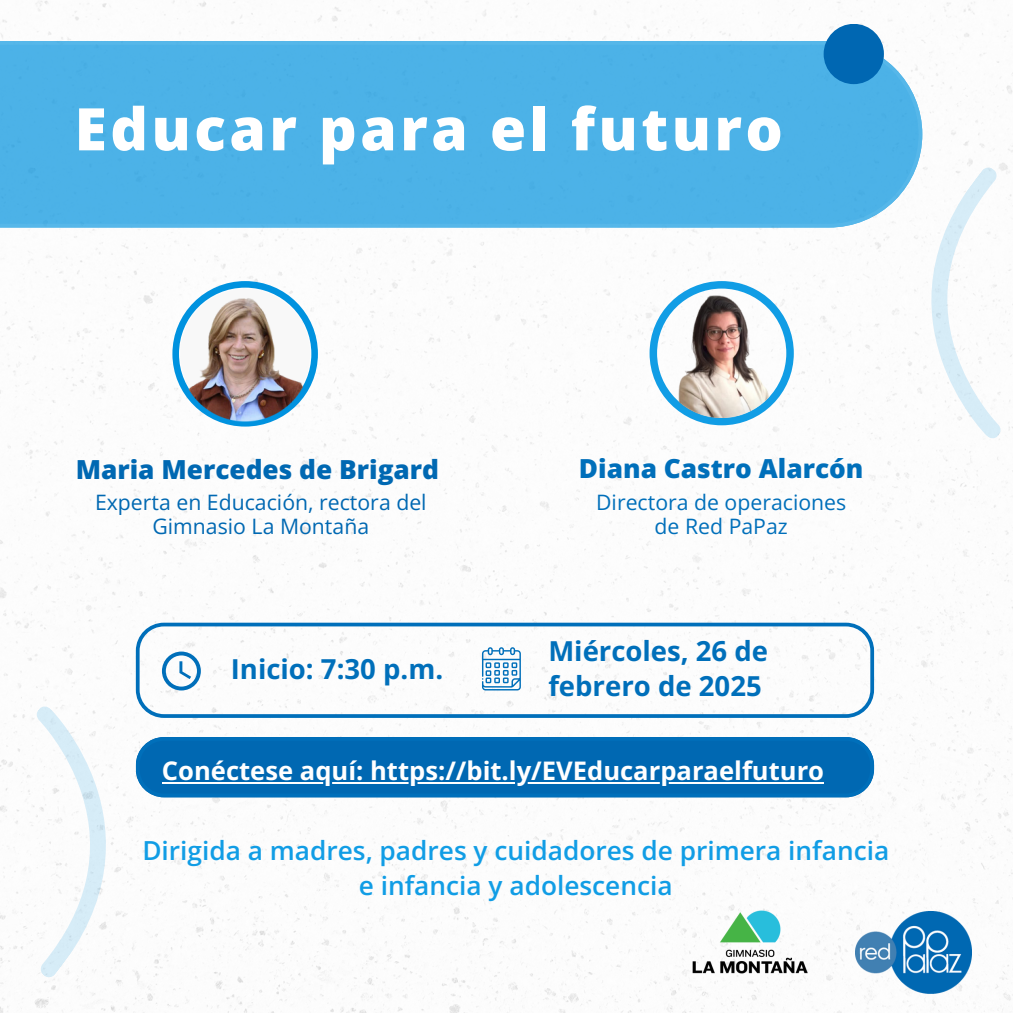
<style>
.page{position:relative;width:1013px;height:1013px;background:#fff}
.page>*{position:absolute;margin:0;border:0;box-sizing:border-box;transform-origin:0 0}
.t1{font:800 58.75px "Open Sans";letter-spacing:.06em;color:#fff}
.t2{font:700 27.5px/34.8px "Open Sans";color:#006fba}
.t3{font:600 26.25px/34.8px "Open Sans";color:#119de5;text-align:center}
.t4{font:800 26.25px "Open Sans";color:#0068b2}
.t5{font:800 26.25px "Open Sans";color:#006fba}
.t6{font:700 25.62px "Open Sans";color:#fff}
.t7{font:21.25px/24.4px "Open Sans";color:#0068b2;text-align:center}
.t8{font:21.25px/24.4px "Open Sans";color:#006fba;text-align:center}
.t9{font:700 19.38px "Open Sans";color:#fff}
</style>
<div class="page">
<img style="left:0;top:0;width:1012px;height:1012px">
<img style="left:871px;top:911px;width:100px;height:82px">
<svg style="left:136px;top:622px;width:738px;height:96px"></svg>
<svg style="left:482px;top:647px;width:39px;height:43px"></svg>
<div style="left:0;top:41px;width:922px;height:186px;background:#4cb2e7"></div>
<div style="left:823px;top:24px;width:60px;height:60px;background:#0067b2;border-radius:50%"></div>
<svg style="left:0;top:703px;width:181px;height:277px"></svg>
<svg style="left:856px;top:164px;width:156px;height:277px"></svg>
<svg style="left:172px;top:281px;width:145px;height:145px"></svg>
<svg style="left:649px;top:281px;width:144px;height:144px"></svg>
<div style="left:136px;top:737px;width:738px;height:60px;background:#0068b2"></div>
<svg style="left:162px;top:651px;width:39px;height:39px"></svg>
<img style="left:657px;top:289px;width:128px;height:128px">
<img style="left:180px;top:291px;width:130px;height:130px">
<img style="left:627px;top:848px;width:244px;height:164px">
<hr style="left:162px;top:782px;width:201px;height:2px;background:#fff">
<hr style="left:363px;top:782px;width:461px;height:2px;background:#fff">
<p class="t1" style="left:75px;top:88px;width:709px">Educar para el futuro</p>
<h2 class="t4" style="left:76px;top:450px;width:365px">Maria Mercedes de Brigard</h2>
<p class="t7" style="left:95px;top:489px;width:333px">Experta en Educación, rectora del<br>Gimnasio La Montaña</p>
<p class="t2" style="left:231px;top:650px;width:214px">Inicio: 7:30 p.m.</p>
<h2 class="t5" style="left:579px;top:450px;width:286px">Diana Castro Alarcón</h2>
<p class="t8" style="left:596px;top:489px;width:251px">Directora de operaciones de Red PaPaz</p>
<p class="t2" style="left:548px;top:633px;width:221px">Miércoles, 26 de febrero de 2025</p>
<p class="t9" style="left:285px;top:753px;width:491px">Conéctese aquí: https://bit.ly/CompromisoFamiliar</p>
<p class="t6" style="left:162px;top:753px;width:663px">Conéctese aquí: https://bit.ly/EVEducarparaelfuturo</p>
<p class="t3" style="left:142px;top:832px;width:748px">Dirigida a madres, padres y cuidadores de primera infancia e infancia y adolescencia</p>
</div>
